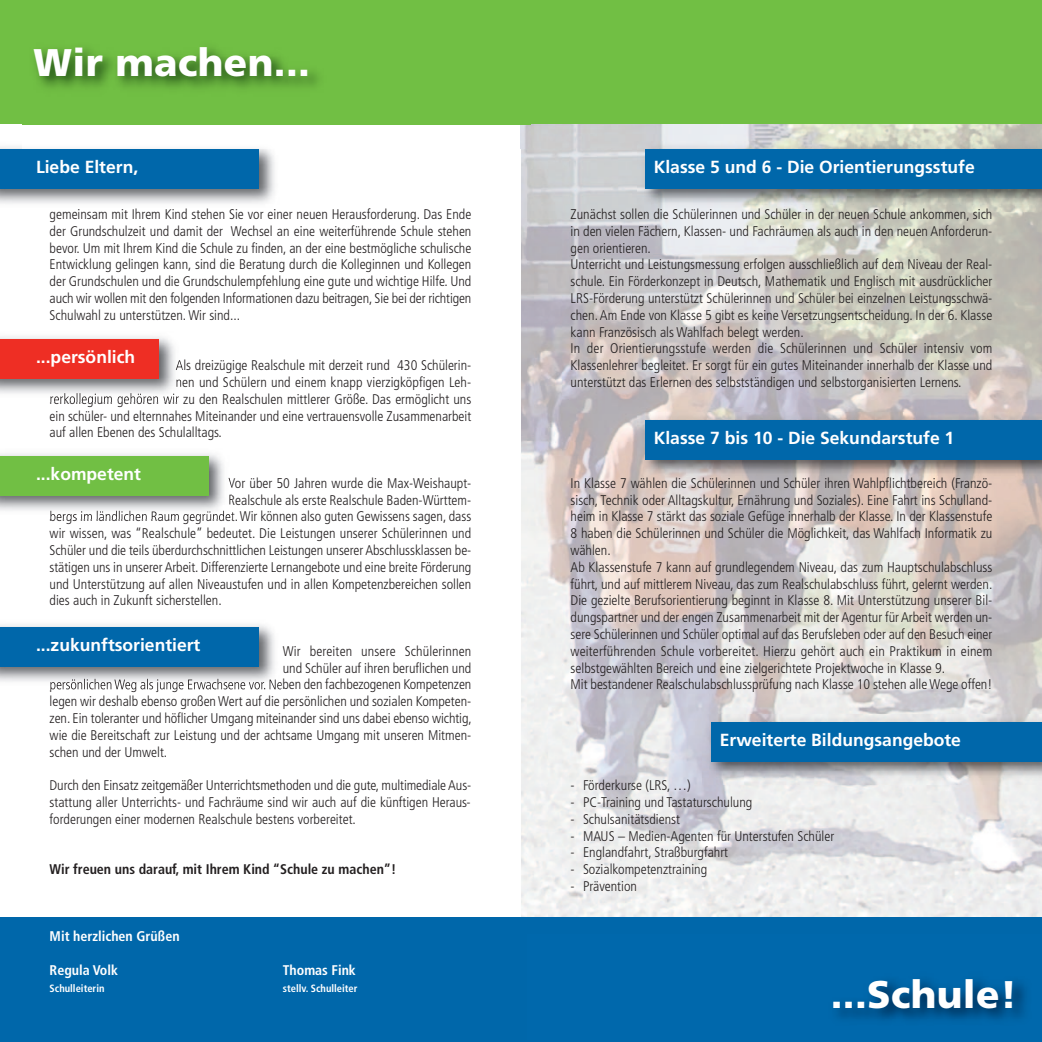
<style>
.page{position:relative;width:1042px;height:1042px;background:#fff}
.page>*{position:absolute;margin:0;border:0;box-sizing:border-box;transform-origin:0 0}
.t1{font:900 38.5px "Frutiger LT Std";letter-spacing:.01em;color:#fff}
.t2{font:700 17.5px "Frutiger LT Std";color:#fff}
.t3{font:300 condensed 14px/16.8px "Frutiger LT Std";color:#231f20;text-align:justify}
.t4{font:700 condensed 14px "Frutiger LT Std";color:#231f20}
.t5{font:700 condensed 14px "Frutiger LT Std";color:#fff}
.t6{font:700 condensed 10.5px "Frutiger LT Std";color:#fff}
</style>
<div class="page">
<img style="left:521px;top:124px;width:520px;height:794px">
<div style="left:0;top:0;width:1042px;height:124px;background:#71bf44"></div>
<div style="left:0;top:918px;width:1042px;height:124px;background:#0067aa"></div>
<img style="left:0;top:146px;width:275px;height:58px">
<div style="left:0;top:149px;width:258px;height:40px;background:#0067aa"></div>
<img style="left:0;top:336px;width:179px;height:65px">
<svg style="left:176px;top:360px;width:6px;height:27px"></svg>
<img style="left:51px;top:393px;width:91px;height:8px">
<div style="left:0;top:339px;width:159px;height:40px;background:#ee2e24"></div>
<img style="left:0;top:453px;width:231px;height:65px">
<svg style="left:228px;top:477px;width:3px;height:11px"></svg>
<svg style="left:229px;top:494px;width:2px;height:10px"></svg>
<img style="left:50px;top:511px;width:84px;height:7px">
<div style="left:0;top:456px;width:208px;height:40px;background:#71bf44"></div>
<img style="left:0;top:624px;width:280px;height:65px">
<img style="left:50px;top:679px;width:86px;height:10px">
<div style="left:0;top:627px;width:258px;height:39px;background:#0067aa"></div>
<img style="left:23px;top:48px;width:507px;height:101px">
<img style="left:23px;top:141px;width:257px;height:8px">
<img style="left:703px;top:714px;width:338px;height:70px">
<div style="left:711px;top:722px;width:331px;height:40px;background:#0067aa"></div>
<img style="left:637px;top:141px;width:404px;height:70px">
<div style="left:645px;top:149px;width:397px;height:40px;background:#0067aa"></div>
<img style="left:637px;top:412px;width:404px;height:70px">
<div style="left:645px;top:420px;width:397px;height:39px;background:#0067aa"></div>
<svg style="left:1041px;top:124px;width:1px;height:794px"></svg>
<h1 class="t1" style="left:34px;top:40px;width:278px">Wir machen...</h1>
<p class="t2" style="left:36px;top:160px;width:104px">Liebe Eltern,</p>
<p class="t3" style="left:50px;top:207px;width:423px">gemeinsam mit Ihrem Kind stehen Sie vor einer neuen Herausforderung. Das Ende der Grundschulzeit und damit der Wechsel an eine weiterführende Schule stehen bevor. Um mit Ihrem Kind die Schule zu finden, an der eine bestmögliche schulische Entwicklung gelingen kann, sind die Beratung durch die Kolleginnen und Kollegen der Grundschulen und die Grundschulempfehlung eine gute und wichtige Hilfe. Und auch wir wollen mit den folgenden Informationen dazu beitragen, Sie bei der richtigen Schulwahl zu unterstützen. Wir sind...</p>
<p class="t3" style="left:176px;top:358px;width:297px">Als dreizügige Realschule mit derzeit rund 430 Schülerin-</p>
<p class="t3" style="left:176px;top:375px;width:297px">nen und Schülern und einem knapp vierzigköpfigen Leh-</p>
<p class="t3" style="left:50px;top:392px;width:423px">rerkollegium gehören wir zu den Realschulen mittlerer Größe. Das ermöglicht uns</p>
<p class="t3" style="left:50px;top:408px;width:423px">ein schüler- und elternnahes Miteinander und eine vertrauensvolle Zusammenarbeit</p>
<p class="t3" style="left:50px;top:425px;width:174px">auf allen Ebenen des Schulalltags.</p>
<p class="t3" style="left:228px;top:476px;width:245px">Vor über 50 Jahren wurde die Max-Weishaupt-</p>
<p class="t3" style="left:228px;top:492px;width:245px">Realschule als erste Realschule Baden-Württem-</p>
<p class="t3" style="left:50px;top:509px;width:423px">bergs im ländlichen Raum gegründet. Wir können also guten Gewissens sagen, dass</p>
<p class="t3" style="left:50px;top:526px;width:423px">wir wissen, was “Realschule” bedeutet. Die Leistungen unserer Schülerinnen und</p>
<p class="t3" style="left:50px;top:543px;width:423px">Schüler und die teils überdurchschnittlichen Leistungen unserer Abschlussklassen be-</p>
<p class="t3" style="left:50px;top:560px;width:423px">stätigen uns in unserer Arbeit. Differenzierte Lernangebote und eine breite Förderung</p>
<p class="t3" style="left:50px;top:576px;width:423px">und Unterstützung auf allen Niveaustufen und in allen Kompetenzbereichen sollen</p>
<p class="t3" style="left:50px;top:593px;width:174px">dies auch in Zukunft sicherstellen.</p>
<p class="t3" style="left:283px;top:644px;width:190px">Wir bereiten unsere Schülerinnen</p>
<p class="t3" style="left:283px;top:660px;width:190px">und Schüler auf ihren beruflichen und</p>
<p class="t3" style="left:50px;top:677px;width:423px">persönlichen Weg als junge Erwachsene vor. Neben den fachbezogenen Kompetenzen</p>
<p class="t3" style="left:50px;top:694px;width:423px">legen wir deshalb ebenso großen Wert auf die persönlichen und sozialen Kompeten-</p>
<p class="t3" style="left:50px;top:711px;width:424px">zen. Ein toleranter und höflicher Umgang miteinander sind uns dabei ebenso wichtig,</p>
<p class="t3" style="left:50px;top:728px;width:423px">wie die Bereitschaft zur Leistung und der achtsame Umgang mit unseren Mitmen-</p>
<p class="t3" style="left:50px;top:744px;width:119px">schen und der Umwelt.</p>
<p class="t3" style="left:50px;top:778px;width:423px">Durch den Einsatz zeitgemäßer Unterrichtsmethoden und die gute, multimediale Aus&shy;stattung aller Unterrichts- und Fachräume sind wir auch auf die künftigen Heraus&shy;forderungen einer modernen Realschule bestens vorbereitet.</p>
<p class="t4" style="left:50px;top:864px;width:348px">Wir freuen uns darauf, mit Ihrem Kind “Schule zu machen”!</p>
<p class="t2" style="left:36px;top:350px;width:101px">...persönlich</p>
<p class="t2" style="left:36px;top:467px;width:107px">...kompetent</p>
<p class="t2" style="left:36px;top:638px;width:166px">...zukunftsorientiert</p>
<p class="t5" style="left:50px;top:931px;width:131px">Mit herzlichen Grüßen</p>
<p class="t5" style="left:50px;top:964px;width:70px">Regula Volk</p>
<p class="t5" style="left:283px;top:964px;width:75px">Thomas Fink</p>
<p class="t6" style="left:50px;top:984px;width:56px">Schulleiterin</p>
<p class="t6" style="left:283px;top:984px;width:76px">stellv. Schulleiter</p>
<p class="t2" style="left:654px;top:160px;width:322px">Klasse 5 und 6 - Die Orientierungsstufe</p>
<p class="t3" style="left:570px;top:207px;width:423px;text-align:left">Zunächst sollen die Schülerinnen und Schüler in der neuen Schule ankommen, sich in den vielen Fächern, Klassen- und Fachräumen als auch in den neuen Anforderun&shy;gen orientieren.<br>Unterricht und Leistungsmessung erfolgen ausschließlich auf dem Niveau der Real&shy;schule. Ein Förderkonzept in Deutsch, Mathematik und Englisch mit ausdrücklicher LRS-Förderung unterstützt Schülerinnen und Schüler bei einzelnen Leistungsschwä&shy;chen. Am Ende von Klasse 5 gibt es keine Versetzungsentscheidung. In der 6. Klasse kann Französisch als Wahlfach belegt werden.<br>In der Orientierungsstufe werden die Schülerinnen und Schüler intensiv vom Klassenlehrer begleitet. Er sorgt für ein gutes Miteinander innerhalb der Klasse und unterstützt das Erlernen des selbstständigen und selbstorganisierten Lernens.</p>
<p class="t2" style="left:654px;top:431px;width:302px">Klasse 7 bis 10 - Die Sekundarstufe 1</p>
<p class="t3" style="left:570px;top:476px;width:423px;text-align:left">In Klasse 7 wählen die Schülerinnen und Schüler ihren Wahlpflichtbereich (Franzö&shy;sisch, Technik oder Alltagskultur, Ernährung und Soziales). Eine Fahrt ins Schulland&shy;heim in Klasse 7 stärkt das soziale Gefüge innerhalb der Klasse. In der Klassenstufe 8 haben die Schülerinnen und Schüler die Möglichkeit, das Wahlfach Informatik zu wählen.<br>Ab Klassenstufe 7 kann auf grundlegendem Niveau, das zum Hauptschulabschluss führt, und auf mittlerem Niveau, das zum Realschulabschluss führt, gelernt werden.<br>Die gezielte Berufsorientierung beginnt in Klasse 8. Mit Unterstützung unserer Bil&shy;dungspartner und der engen Zusammenarbeit mit der Agentur für Arbeit werden un&shy;sere Schülerinnen und Schüler optimal auf das Berufsleben oder auf den Besuch einer weiterführenden Schule vorbereitet. Hierzu gehört auch ein Praktikum in einem selbstgewählten Bereich und eine zielgerichtete Projektwoche in Klasse 9.<br>Mit bestandener Realschulabschlussprüfung nach Klasse 10 stehen alle Wege offen!</p>
<p class="t2" style="left:720px;top:733px;width:243px">Erweiterte Bildungsangebote</p>
<p class="t3" style="left:570px;top:778px;width:122px">- Förderkurse (LRS, …)</p>
<p class="t3" style="left:570px;top:795px;width:183px">- PC-Training und Tastaturschulung</p>
<p class="t3" style="left:570px;top:812px;width:111px">- Schulsanitätsdienst</p>
<p class="t3" style="left:570px;top:828px;width:265px">- MAUS – Medien-Agenten für Unterstufen Schüler</p>
<p class="t3" style="left:570px;top:845px;width:159px">- Englandfahrt, Straßburgfahrt</p>
<p class="t3" style="left:570px;top:862px;width:138px">- Sozialkompetenztraining</p>
<p class="t3" style="left:570px;top:879px;width:68px">- Prävention</p>
<h1 class="t1" style="left:831px;top:971px;width:188px">...Schule!</h1>
</div>
